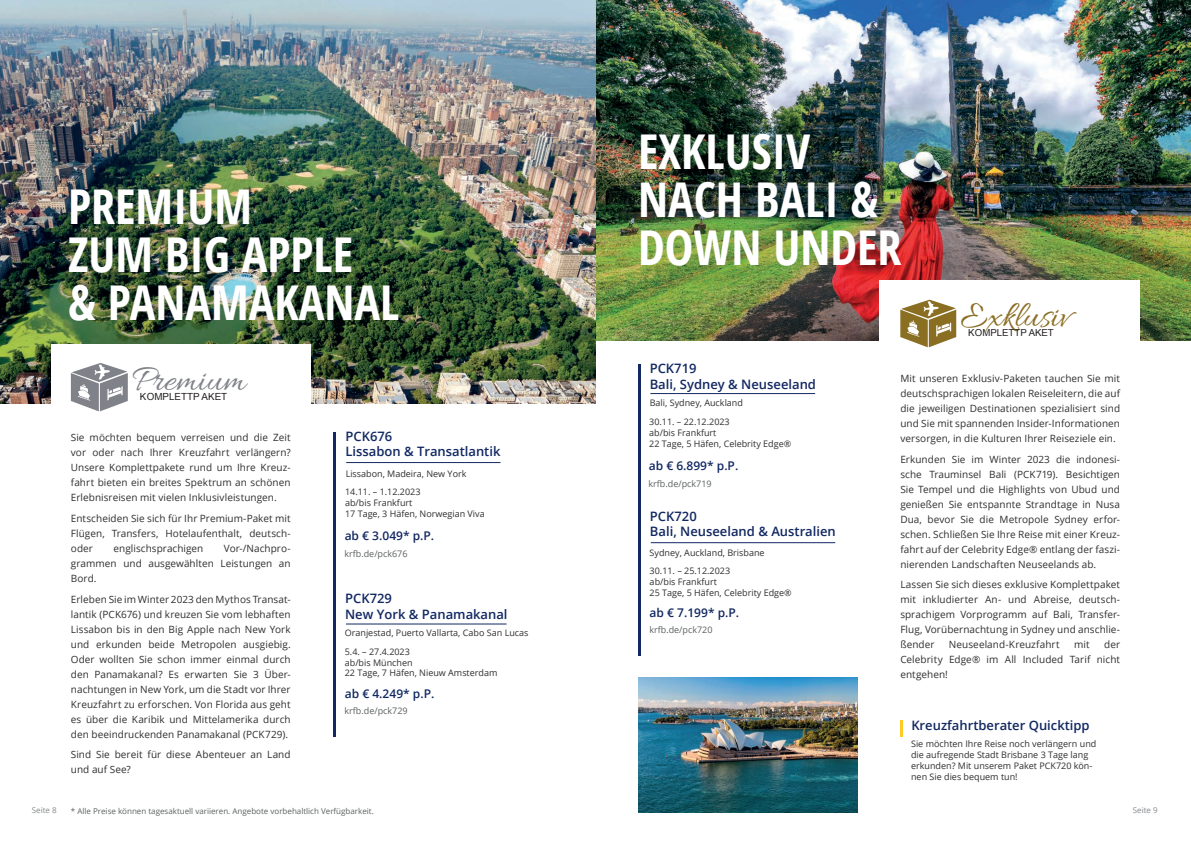
<style>
.page{position:relative;width:1191px;height:842px;background:#fff}
.page>*{position:absolute;margin:0;border:0;box-sizing:border-box;transform-origin:0 0}
.t1{font:700 condensed 48px/48px "Open Sans";color:#fff}
.t2{font:37.7px "Allura";color:#808289}
.t3{font:37px "Allura";color:#8a6e22}
.t4{font:600 13px/15.6px "Open Sans";color:#122862}
.t5{font:600 12px "Open Sans";color:#122862}
.t6{font:10px/15px "Open Sans";letter-spacing:.005em;color:#312f30;text-align:justify}
.t7{font:9.8px "Arial";color:#231f20}
.t8{font:9.6px "Arial";color:#231f20}
.t9{font:9px/10.8px "Open Sans";color:#312f30}
.t10{font:9px "Open Sans";color:#5d6162}
.t11{font:8px "Open Sans";color:#5d6162}
.t12{font:8px "Open Sans";color:#86888b}
</style>
<div class="page">
<img style="left:595px;top:0;width:596px;height:340px">
<div style="left:879px;top:280px;width:261px;height:109px;background:#fff"></div>
<img style="left:0;top:0;width:595px;height:404px">
<hr style="left:346px;top:462px;width:154px;height:1px;background:#122862">
<hr style="left:346px;top:624px;width:160px;height:1px;background:#122862">
<hr style="left:333px;top:432px;width:2px;height:304px;background:#122862">
<hr style="left:650px;top:393px;width:165px;height:1px;background:#122862">
<hr style="left:651px;top:542px;width:184px;height:1px;background:#122862">
<hr style="left:638px;top:364px;width:2px;height:291px;background:#122862">
<svg style="left:900px;top:720px;width:2px;height:16px"></svg>
<img style="left:638px;top:677px;width:219px;height:136px">
<svg style="left:900px;top:300px;width:56px;height:47px"></svg>
<div style="left:51px;top:344px;width:260px;height:72px;background:#fff"></div>
<svg style="left:71px;top:363px;width:57px;height:48px"></svg>
<h1 class="t1" style="left:68px;top:182px;width:333px">PREMIUM<br>ZUM BIG APPLE<br>&amp; PANAMAKANAL</h1>
<h2 class="t2" style="left:132px;top:358px;width:115px">Premium</h2>
<p class="t7" style="left:140px;top:390px;width:89px">KOMPLETTP AKET</p>
<p class="t6" style="left:71px;top:430px;width:221px">Sie möchten bequem verreisen und die Zeit vor oder nach Ihrer Kreuzfahrt verlängern?<br>Unsere Komplettpakete rund um Ihre Kreuz&shy;fahrt bieten ein breites Spektrum an schönen Erlebnisreisen mit vielen Inklusivleistungen.</p>
<p class="t6" style="left:71px;top:511px;width:221px">Entscheiden Sie sich für Ihr Premium-Paket mit Flügen, Transfers, Hotelaufenthalt, deutsch&shy;oder</p>
<p class="t6" style="left:71px;top:541px;width:221px;text-indent:153px">Vor-/Nachpro&shy;grammen und ausgewählten Leistungen an Bord.</p>
<p class="t6" style="left:71px;top:591px;width:221px">Erleben Sie im Winter 2023 den Mythos Transat&shy;lantik (PCK676) und kreuzen Sie vom lebhaften Lissabon bis in den Big Apple nach New York und erkunden beide Metropolen ausgiebig.<br>Oder wollten Sie schon immer einmal durch den Panamakanal? Es erwarten Sie 3 Über&shy;nachtungen in New York, um die Stadt vor Ihrer Kreuzfahrt zu erforschen. Von Florida aus geht es über die Karibik und Mittelamerika durch den beeindruckenden Panamakanal (PCK729).</p>
<p class="t6" style="left:71px;top:747px;width:221px">Sind Sie bereit für diese Abenteuer an Land und auf See?</p>
<p class="t6" style="left:113px;top:541px;width:91px">englischsprachigen</p>
<h3 class="t4" style="left:345px;top:428px;width:156px">PCK676<br>Lissabon &amp; Transatlantik</h3>
<p class="t9" style="left:345px;top:486px;width:141px">14.11. – 1.12.2023<br>ab/bis Frankfurt<br>17 Tage, 3 Häfen, Norwegian Viva</p>
<p class="t5" style="left:345px;top:528px;width:91px">ab € 3.049* p.P.</p>
<p class="t9" style="left:346px;top:468px;width:122px">Lissabon, Madeira, New York</p>
<p class="t10" style="left:344px;top:547px;width:65px">krfb.de/pck676</p>
<h3 class="t4" style="left:345px;top:591px;width:164px">PCK729<br>New York &amp; Panamakanal</h3>
<p class="t9" style="left:345px;top:646px;width:154px">5.4. – 27.4.2023<br>ab/bis München<br>22 Tage, 7 Häfen, Nieuw Amsterdam</p>
<p class="t5" style="left:345px;top:685px;width:91px">ab € 4.249* p.P.</p>
<p class="t9" style="left:345px;top:627px;width:185px">Oranjestad, Puerto Vallarta, Cabo San Lucas</p>
<p class="t10" style="left:344px;top:704px;width:65px">krfb.de/pck729</p>
<h1 class="t1" style="left:638px;top:126px;width:265px">EXKLUSIV<br>NACH BALI &amp;<br>DOWN UNDER</h1>
<h3 class="t3" style="left:960px;top:295px;width:112px">Exklusiv</h3>
<p class="t8" style="left:968px;top:327px;width:87px">KOMPLETTP AKET</p>
<h3 class="t4" style="left:649px;top:360px;width:168px">PCK719<br>Bali, Sydney &amp; Neuseeland</h3>
<p class="t9" style="left:649px;top:416px;width:144px">30.11. – 22.12.2023<br>ab/bis Frankfurt<br>22 Tage, 5 Häfen, Celebrity Edge®</p>
<p class="t5" style="left:649px;top:457px;width:91px">ab € 6.899* p.P.</p>
<h3 class="t4" style="left:650px;top:508px;width:187px">PCK720<br>Bali, Neuseeland &amp; Australien</h3>
<p class="t9" style="left:649px;top:565px;width:144px">30.11. – 25.12.2023<br>ab/bis Frankfurt<br>25 Tage, 5 Häfen, Celebrity Edge®</p>
<p class="t5" style="left:649px;top:605px;width:91px">ab € 7.199* p.P.</p>
<p class="t9" style="left:650px;top:398px;width:95px">Bali, Sydney, Auckland</p>
<p class="t10" style="left:648px;top:477px;width:65px">krfb.de/pck719</p>
<p class="t9" style="left:649px;top:547px;width:116px">Sydney, Auckland, Brisbane</p>
<p class="t10" style="left:649px;top:624px;width:65px">krfb.de/pck720</p>
<p class="t6" style="left:900px;top:370px;width:221px">Mit unseren Exklusiv-Paketen tauchen Sie mit deutschsprachigen lokalen Reiseleitern, die auf die jeweiligen Destinationen spezialisiert sind und Sie mit spannenden Insider-Informationen versorgen, in die Kulturen Ihrer Reiseziele ein.</p>
<p class="t6" style="left:900px;top:451px;width:221px">Erkunden Sie im Winter 2023 die indonesi&shy;sche Trauminsel Bali (PCK719). Besichtigen Sie Tempel und die Highlights von Ubud und genießen Sie entspannte Strandtage in Nusa Dua, bevor Sie die Metropole Sydney erfor&shy;schen. Schließen Sie Ihre Reise mit einer Kreuz&shy;fahrt auf der Celebrity Edge® entlang der faszi&shy;nierenden Landschaften Neuseelands ab.</p>
<p class="t6" style="left:900px;top:577px;width:221px">Lassen Sie sich dieses exklusive Komplettpaket mit inkludierter An- und Abreise, deutsch&shy;sprachigem Vorprogramm auf Bali, Transfer-Flug, Vorübernachtung in Sydney und anschlie&shy;ßender</p>
<p class="t6" style="left:949px;top:637px;width:112px">Neuseeland-Kreuzfahrt</p>
<p class="t6" style="left:1074px;top:637px;width:17px">mit</p>
<p class="t6" style="left:900px;top:637px;width:221px;text-indent:204px">der Celebrity Edge® im All Included Tarif nicht entgehen!</p>
<h3 class="t4" style="left:911px;top:717px;width:180px">Kreuzfahrtberater Quicktipp</h3>
<p class="t9" style="left:911px;top:738px;width:187px">Sie möchten Ihre Reise noch verlängern und die aufregende Stadt Brisbane 3 Tage lang erkunden? Mit unserem Paket PCK720 kön&shy;nen Sie dies bequem tun!</p>
<p class="t12" style="left:32px;top:805px;width:26px">Seite 8</p>
<p class="t12" style="left:1132px;top:804px;width:26px">Seite 9</p>
<p class="t11" style="left:71px;top:806px;width:304px">* Alle Preise können tagesaktuell variieren. Angebote vorbehaltlich Verfügbarkeit.</p>
</div>
